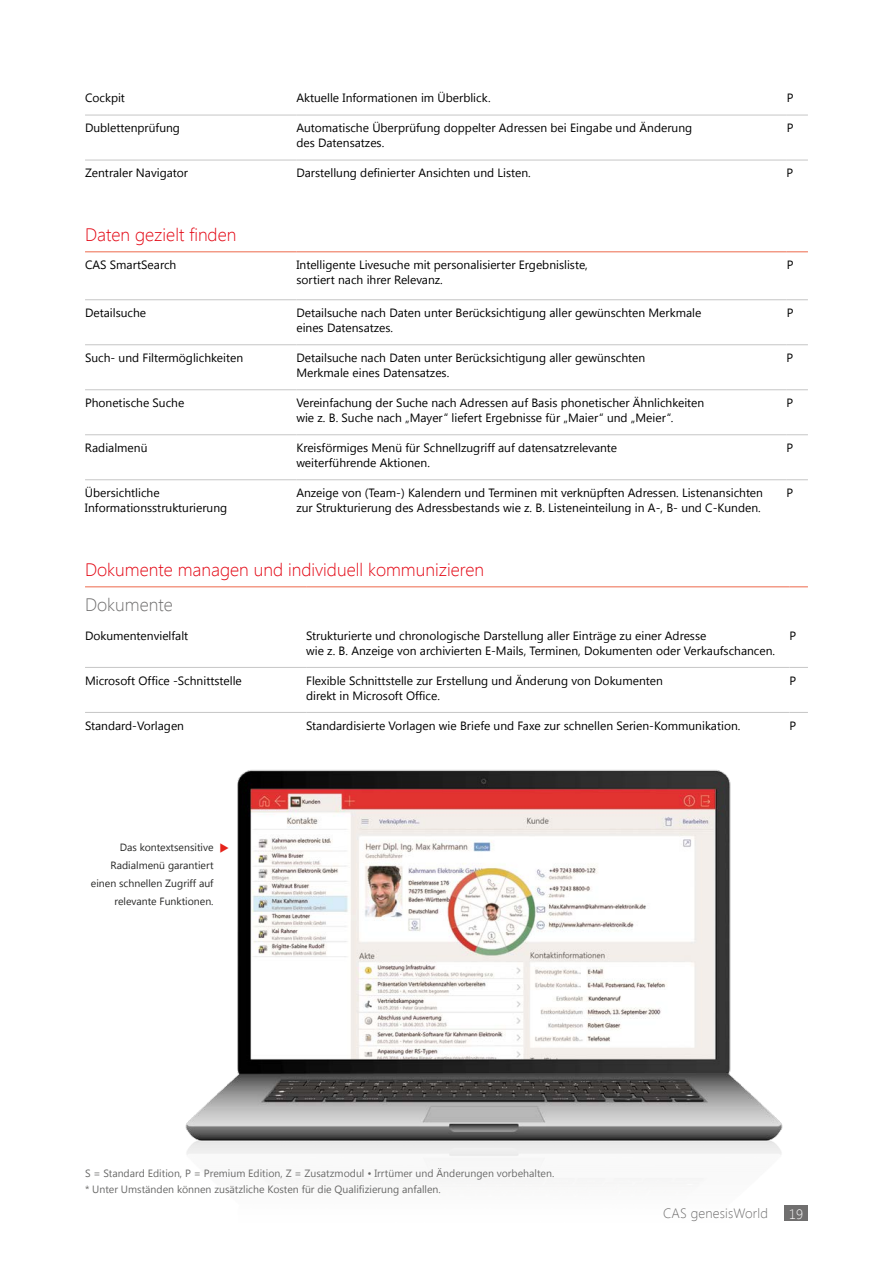
<style>
.page{position:relative;width:893px;height:1263px;background:#fff}
.page>*{position:absolute;margin:0;border:0;box-sizing:border-box;transform-origin:0 0}
.t1{font:300 18px "Segoe UI";color:#e30613}
.t2{font:300 18px "Segoe UI";color:#706f6f}
.t3{font:300 13.5px "Segoe UI";letter-spacing:.01em;color:#706f6f}
.t4{font:300 13.5px "Segoe UI";color:#fff}
.t5{font:12px/15px "Segoe UI";color:#000}
.t6{font:10.5px/18px "Segoe UI";color:#282827;text-align:right}
</style>
<div class="page">
<div style="left:784px;top:1205px;width:24px;height:16px;background:#706f6f"></div>
<hr style="left:85px;top:115px;width:211px;height:1px;background:#c6c6c6">
<hr style="left:296px;top:115px;width:491px;height:1px;background:#c6c6c6">
<svg style="left:787px;top:115px;width:21px;height:1px"></svg>
<hr style="left:85px;top:160px;width:211px;height:1px;background:#c6c6c6">
<hr style="left:296px;top:160px;width:491px;height:1px;background:#c6c6c6">
<svg style="left:787px;top:160px;width:21px;height:1px"></svg>
<hr style="left:85px;top:344px;width:211px;height:1px;background:#c6c6c6">
<hr style="left:296px;top:344px;width:491px;height:1px;background:#c6c6c6">
<svg style="left:787px;top:344px;width:21px;height:1px"></svg>
<hr style="left:85px;top:389px;width:211px;height:1px;background:#c6c6c6">
<hr style="left:296px;top:389px;width:491px;height:1px;background:#c6c6c6">
<svg style="left:787px;top:389px;width:21px;height:1px"></svg>
<svg style="left:85px;top:251px;width:723px;height:1px"></svg>
<hr style="left:85px;top:299px;width:211px;height:1px;background:#c6c6c6">
<hr style="left:296px;top:299px;width:491px;height:1px;background:#c6c6c6">
<svg style="left:787px;top:299px;width:21px;height:1px"></svg>
<hr style="left:85px;top:434px;width:211px;height:1px;background:#c6c6c6">
<hr style="left:296px;top:434px;width:491px;height:1px;background:#c6c6c6">
<svg style="left:787px;top:434px;width:21px;height:1px"></svg>
<hr style="left:85px;top:479px;width:211px;height:1px;background:#c6c6c6">
<hr style="left:296px;top:479px;width:491px;height:1px;background:#c6c6c6">
<svg style="left:787px;top:479px;width:21px;height:1px"></svg>
<img style="left:185px;top:770px;width:598px;height:411px">
<svg style="left:85px;top:587px;width:723px;height:1px"></svg>
<hr style="left:85px;top:586px;width:221px;height:1px;background:#ed694b">
<hr style="left:306px;top:586px;width:483px;height:1px;background:#ed694b">
<svg style="left:789px;top:586px;width:19px;height:1px"></svg>
<hr style="left:85px;top:667px;width:221px;height:1px;background:#c6c6c6">
<hr style="left:306px;top:667px;width:483px;height:1px;background:#c6c6c6">
<svg style="left:789px;top:667px;width:19px;height:1px"></svg>
<hr style="left:85px;top:712px;width:221px;height:1px;background:#c6c6c6">
<hr style="left:306px;top:712px;width:483px;height:1px;background:#c6c6c6">
<svg style="left:789px;top:712px;width:19px;height:1px"></svg>
<svg style="left:220px;top:843px;width:8px;height:9px"></svg>
<p class="t5" style="left:85px;top:90px;width:41px">Cockpit</p>
<p class="t5" style="left:296px;top:90px;width:196px">Aktuelle Informationen im Überblick.</p>
<p class="t5" style="left:787px;top:90px;width:8px">P</p>
<p class="t5" style="left:85px;top:120px;width:96px">Dublettenprüfung</p>
<p class="t5" style="left:296px;top:120px;width:397px">Automatische Überprüfung doppelter Adressen bei Eingabe und Änderung des Datensatzes.</p>
<p class="t5" style="left:787px;top:120px;width:8px">P</p>
<p class="t5" style="left:85px;top:165px;width:104px">Zentraler Navigator</p>
<p class="t5" style="left:296px;top:165px;width:236px">Darstellung definierter Ansichten und Listen.</p>
<p class="t5" style="left:787px;top:165px;width:8px">P</p>
<h1 class="t1" style="left:85px;top:223px;width:153px">Daten gezielt finden</h1>
<p class="t5" style="left:85px;top:257px;width:93px">CAS SmartSearch</p>
<p class="t5" style="left:296px;top:257px;width:293px">Intelligente Livesuche mit personalisierter Ergebnisliste, sortiert nach ihrer Relevanz.</p>
<p class="t5" style="left:787px;top:257px;width:8px">P</p>
<p class="t5" style="left:85px;top:305px;width:63px">Detailsuche</p>
<p class="t5" style="left:296px;top:305px;width:406px">Detailsuche nach Daten unter Berücksichtigung aller gewünschten Merkmale eines Datensatzes.</p>
<p class="t5" style="left:787px;top:305px;width:8px">P</p>
<p class="t5" style="left:85px;top:350px;width:160px">Such- und Filtermöglichkeiten</p>
<p class="t5" style="left:296px;top:350px;width:350px">Detailsuche nach Daten unter Berücksichtigung aller gewünschten<br>Merkmale eines Datensatzes.</p>
<p class="t5" style="left:787px;top:350px;width:8px">P</p>
<p class="t5" style="left:85px;top:395px;width:101px">Phonetische Suche</p>
<p class="t5" style="left:296px;top:395px;width:409px">Vereinfachung der Suche nach Adressen auf Basis phonetischer Ähnlichkeiten wie z. B. Suche nach „Mayer“ liefert Ergebnisse für „Maier“ und „Meier“.</p>
<p class="t5" style="left:787px;top:395px;width:8px">P</p>
<p class="t5" style="left:85px;top:440px;width:64px">Radialmenü</p>
<p class="t5" style="left:296px;top:440px;width:322px">Kreisförmiges Menü für Schnellzugriff auf datensatzrelevante weiterführende Aktionen.</p>
<p class="t5" style="left:787px;top:440px;width:8px">P</p>
<p class="t5" style="left:85px;top:485px;width:144px">Übersichtliche<br>Informationsstrukturierung</p>
<p class="t5" style="left:296px;top:485px;width:468px">Anzeige von (Team-) Kalendern und Terminen mit verknüpften Adressen. Listenansichten zur Strukturierung des Adressbestands wie z. B. Listeneinteilung in A-, B- und C-Kunden.</p>
<p class="t5" style="left:787px;top:485px;width:8px">P</p>
<h1 class="t1" style="left:85px;top:558px;width:401px">Dokumente managen und individuell kommunizieren</h1>
<h1 class="t2" style="left:85px;top:592px;width:89px">Dokumente</h1>
<p class="t5" style="left:85px;top:627px;width:105px">Dokumentenvielfalt</p>
<p class="t5" style="left:306px;top:627px;width:470px">Strukturierte und chronologische Darstellung aller Einträge zu einer Adresse<br>wie z. B. Anzeige von archivierten E-Mails, Terminen, Dokumenten oder Verkaufschancen.</p>
<p class="t5" style="left:789px;top:627px;width:8px">P</p>
<p class="t5" style="left:85px;top:672px;width:158px">Microsoft Office -Schnittstelle</p>
<p class="t5" style="left:306px;top:672px;width:358px">Flexible Schnittstelle zur Erstellung und Änderung von Dokumenten direkt in Microsoft Office.</p>
<p class="t5" style="left:789px;top:672px;width:8px">P</p>
<p class="t5" style="left:85px;top:717px;width:101px">Standard-Vorlagen</p>
<p class="t5" style="left:306px;top:717px;width:436px">Standardisierte Vorlagen wie Briefe und Faxe zur schnellen Serien-Kommunikation.</p>
<p class="t5" style="left:789px;top:717px;width:8px">P</p>
<p class="t6" style="left:91px;top:837px;width:124px">Das kontextsensitive<br>Radialmenü garantiert einen schnellen Zugriff auf relevante Funktionen.</p>
<p class="t6" style="left:85px;top:1164px;width:471px">S = Standard Edition, P = Premium Edition, Z = Zusatzmodul • Irrtümer und Änderungen vorbehalten.</p>
<p class="t6" style="left:85px;top:1180px;width:357px">* Unter Umständen können zusätzliche Kosten für die Qualifizierung anfallen.</p>
<p class="t3" style="left:663px;top:1204px;width:106px">CAS genesisWorld</p>
<p class="t4" style="left:789px;top:1204px;width:16px">19</p>
</div>
